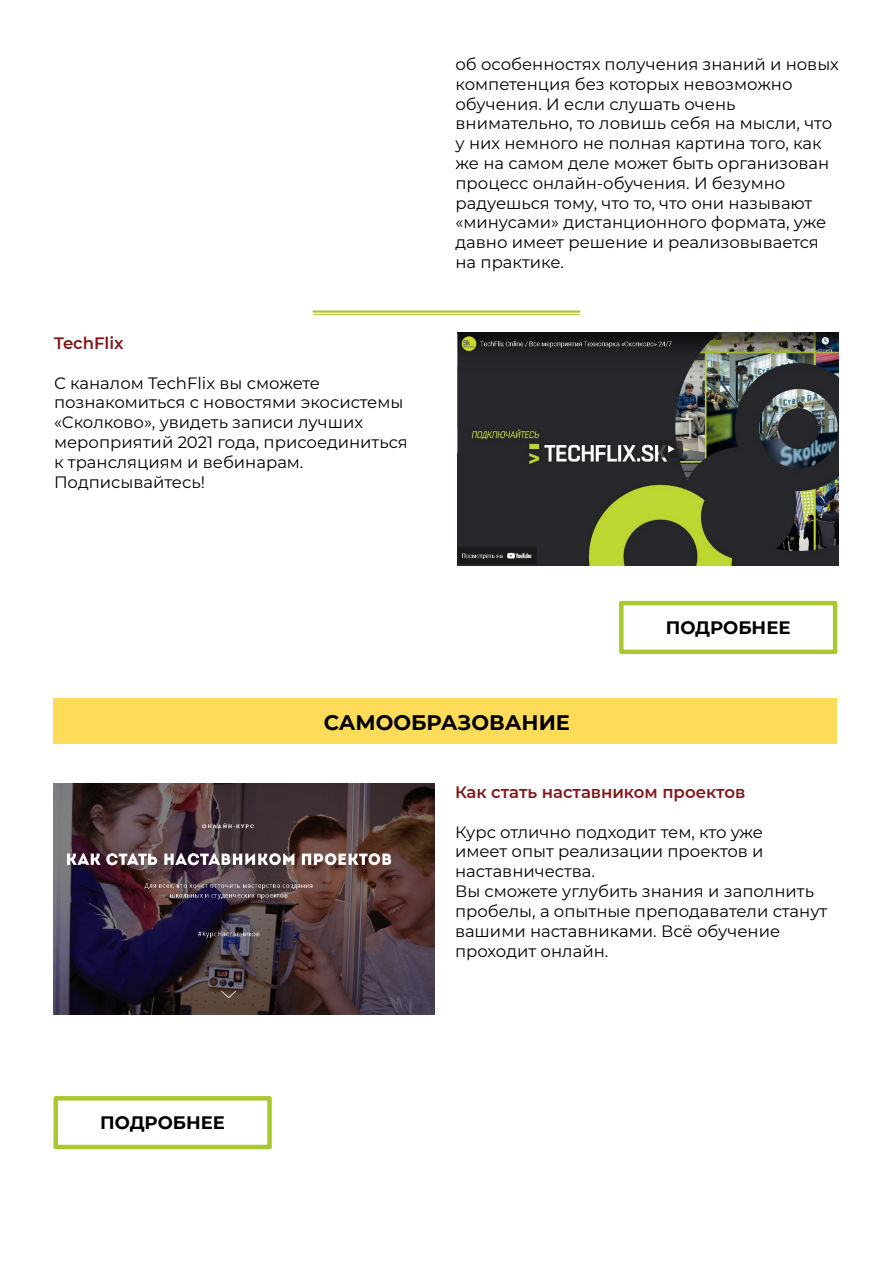
<style>
.page{position:relative;width:893px;height:1263px;background:#fff}
.page>*{position:absolute;margin:0;border:0;box-sizing:border-box;transform-origin:0 0}
.t1{font:700 21px "Montserrat";color:#000}
.t2{font:700 18px "Montserrat";color:#000}
.t3{font:16.5px/19.8px "Montserrat";color:#000}
.t4{font:600 16.5px "Montserrat";color:#82171b}
</style>
<div class="page">
<hr style="left:314px;top:310px;width:265px;height:3px;background:#a8c830">
<hr style="left:314px;top:314px;width:265px;height:1px;background:#a8c830">
<div style="left:619px;top:601px;width:218px;height:53px;border:4px solid #a8c830"></div>
<div style="left:53px;top:698px;width:784px;height:46px;background:#ffdb5a"></div>
<div style="left:53px;top:1096px;width:219px;height:53px;border:4px solid #a8c830"></div>
<img style="left:458px;top:333px;width:381px;height:232px">
<img style="left:53px;top:783px;width:382px;height:231px">
<p class="t4" style="left:54px;top:331px;width:71px">TechFlix</p>
<p class="t3" style="left:54px;top:372px;width:355px">С каналом TechFlix вы сможете познакомиться с новостями экосистемы «Сколково», увидеть записи лучших мероприятий 2021 года, присоединиться к трансляциям и вебинарам.<br>Подписывайтесь!</p>
<p class="t3" style="left:455px;top:54px;width:385px">об особенностях получения знаний и новых компетенция без которых невозможно обучения. И если слушать очень внимательно, то ловишь себя на мысли, что у них немного не полная картина того, как же на самом деле может быть организован процесс онлайн-обучения. И безумно радуешься тому, что то, что они называют «минусами» дистанционного формата, уже давно имеет решение и реализовывается на практике.</p>
<p class="t2" style="left:666px;top:614px;width:126px">ПОДРОБНЕЕ</p>
<p class="t1" style="left:324px;top:708px;width:248px">САМООБРАЗОВАНИЕ</p>
<p class="t2" style="left:100px;top:1109px;width:126px">ПОДРОБНЕЕ</p>
<p class="t4" style="left:455px;top:780px;width:292px">Как стать наставником проектов</p>
<p class="t3" style="left:455px;top:821px;width:374px">Курс отлично подходит тем, кто уже<br>имеет опыт реализации проектов и наставничества.<br>Вы сможете углубить знания и заполнить пробелы, а опытные преподаватели станут вашими наставниками. Всё обучение проходит онлайн.</p>
</div>
